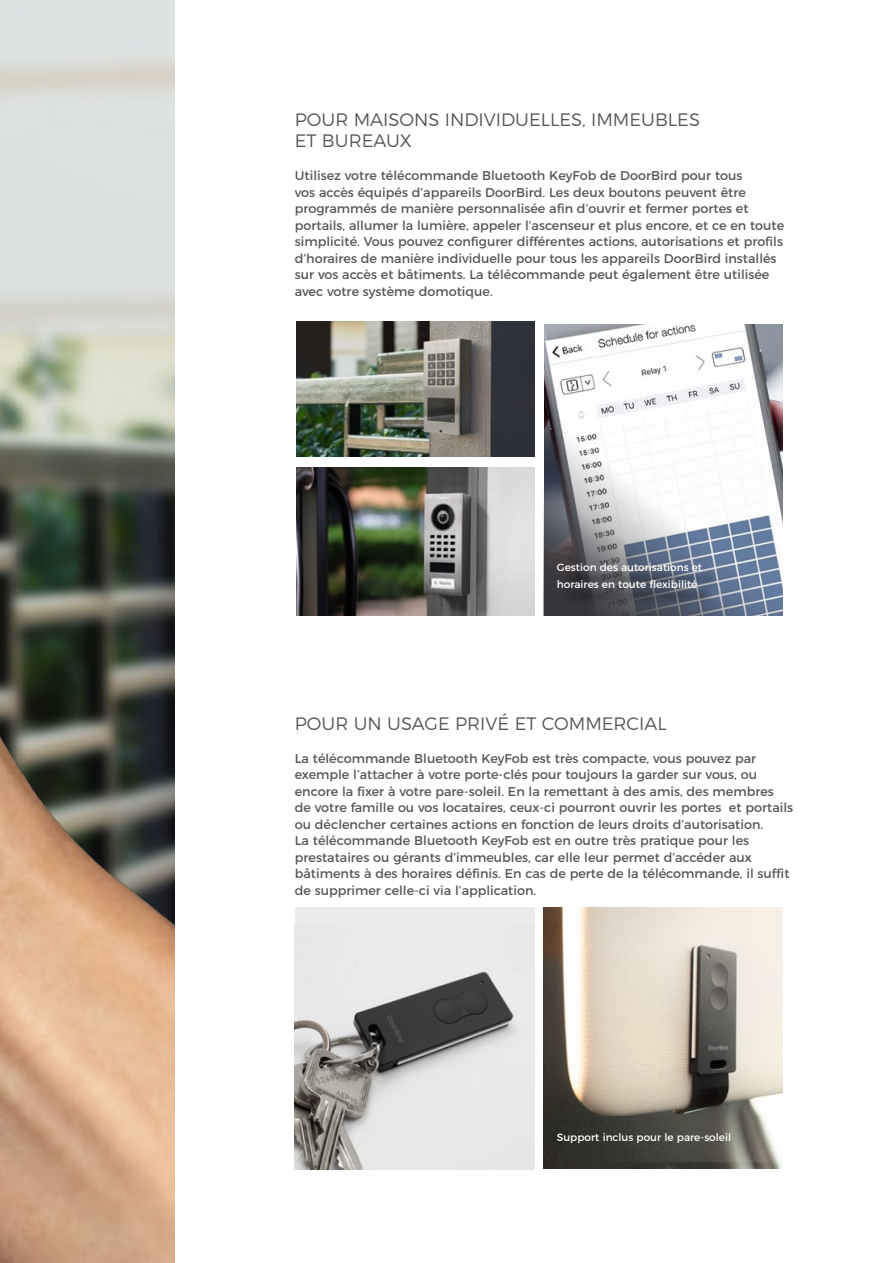
<style>
.page{position:relative;width:893px;height:1263px;background:#fff}
.page>*{position:absolute;margin:0;border:0;box-sizing:border-box;transform-origin:0 0}
.t1{font:300 18px/21.6px "Montserrat";color:#575756}
.t2{font:12.75px/16.5px "Montserrat";color:#575756}
.t3{font:10.5px/16.5px "Montserrat";color:#fff}
</style>
<div class="page">
<img style="left:544px;top:324px;width:238px;height:140px">
<img style="left:0;top:160px;width:174px;height:1103px">
<svg style="left:544px;top:464px;width:239px;height:152px"></svg>
<div style="left:295px;top:907px;width:239px;height:262px;background:#ebebeb"></div>
<img style="left:295px;top:971px;width:221px;height:198px">
<img style="left:544px;top:907px;width:238px;height:210px">
<img style="left:544px;top:1117px;width:238px;height:51px">
<div style="left:560px;top:567px;width:160px;height:39px;background:#000;opacity:.75"></div>
<img style="left:296px;top:321px;width:238px;height:135px">
<img style="left:296px;top:468px;width:238px;height:147px">
<h1 class="t1" style="left:295px;top:107px;width:407px">POUR MAISONS INDIVIDUELLES, IMMEUBLES<br>ET BUREAUX</h1>
<p class="t2" style="left:295px;top:167px;width:491px">Utilisez votre télécommande Bluetooth KeyFob de DoorBird pour tous<br>vos accès équipés d’appareils DoorBird. Les deux boutons peuvent être programmés de manière personnalisée afin d’ouvrir et fermer portes et portails, allumer la lumière, appeler l’ascenseur et plus encore, et ce en toute simplicité. Vous pouvez configurer différentes actions, autorisations et profils d’horaires de manière individuelle pour tous les appareils DoorBird installés sur vos accès et bâtiments. La télécommande peut également être utilisée avec votre système domotique.</p>
<p class="t3" style="left:557px;top:559px;width:147px">Gestion des autorisations et horaires en toute flexibilité</p>
<h1 class="t1" style="left:295px;top:711px;width:373px">POUR UN USAGE PRIVÉ ET COMMERCIAL</h1>
<p class="t2" style="left:295px;top:749px;width:500px">La télécommande Bluetooth KeyFob est très compacte, vous pouvez par exemple l’attacher à votre porte-clés pour toujours la garder sur vous, ou encore la fixer à votre pare-soleil. En la remettant à des amis, des membres de votre famille ou vos locataires, ceux-ci pourront ouvrir les portes et portails ou déclencher certaines actions en fonction de leurs droits d’autorisation.<br>La télécommande Bluetooth KeyFob est en outre très pratique pour les prestataires ou gérants d’immeubles, car elle leur permet d’accéder aux bâtiments à des horaires définis. En cas de perte de la télécommande, il suffit de supprimer celle-ci via l’application.</p>
<p class="t3" style="left:557px;top:1128px;width:176px">Support inclus pour le pare-soleil</p>
</div>
